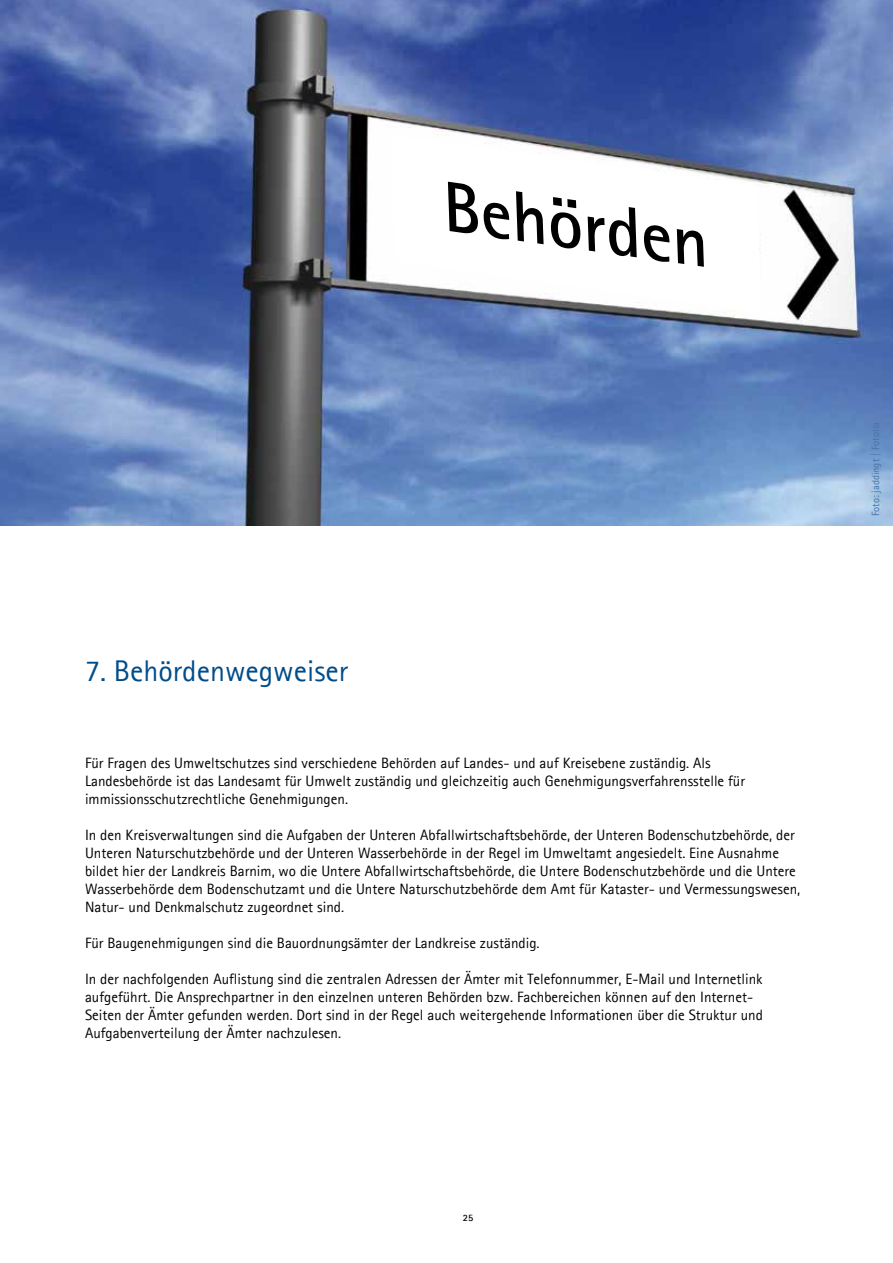
<style>
.page{position:relative;width:893px;height:1263px;background:#fff}
.page>*{position:absolute;margin:0;border:0;box-sizing:border-box;transform-origin:0 0}
.t1{font:italic 700 70.5px "Agfa Rotis Sans Serif";color:#000}
.t2{font:30px "Agfa Rotis Sans Serif";color:#004c89}
.t3{font:15px/18px "Agfa Rotis Sans Serif";color:#000}
.t4{font:10.5px "Agfa Rotis Sans Serif";color:#4674a7}
.t5{font:700 9.75px "Agfa Rotis Sans Serif";color:#000}
</style>
<div class="page">
<img style="left:0;top:0;width:893px;height:525px">
<svg style="left:390px;top:134px;width:371px;height:179px"></svg>
<h1 class="t1" style="left:454px;top:162px;width:269px;rotate:8deg">Behörden</h1>
<h2 class="t2" style="left:85px;top:652px;width:265px">7. Behördenwegweiser</h2>
<p class="t3" style="left:85px;top:753px;width:662px">Für Fragen des Umweltschutzes sind verschiedene Behörden auf Landes- und auf Kreisebene zuständig. Als<br>Landesbehörde ist das Landesamt für Umwelt zuständig und gleichzeitig auch Genehmigungsverfahrensstelle für immissionsschutzrechtliche Genehmigungen.</p>
<p class="t3" style="left:85px;top:825px;width:717px">In den Kreisverwaltungen sind die Aufgaben der Unteren Abfallwirtschaftsbehörde, der Unteren Bodenschutzbehörde, der Unteren Naturschutzbehörde und der Unteren Wasserbehörde in der Regel im Umweltamt angesiedelt. Eine Ausnahme bildet hier der Landkreis Barnim, wo die Untere Abfallwirtschaftsbehörde, die Untere Bodenschutzbehörde und die Untere Wasserbehörde dem Bodenschutzamt und die Untere Naturschutzbehörde dem Amt für Kataster- und Vermessungswesen, Natur- und Denkmalschutz zugeordnet sind.</p>
<p class="t3" style="left:85px;top:933px;width:456px">Für Baugenehmigungen sind die Bauordnungsämter der Landkreise zuständig.</p>
<p class="t3" style="left:85px;top:969px;width:679px">In der nachfolgenden Auflistung sind die zentralen Adressen der Ämter mit Telefonnummer, E-Mail und Internetlink aufgeführt. Die Ansprechpartner in den einzelnen unteren Behörden bzw. Fachbereichen können auf den Internet-Seiten der Ämter gefunden werden. Dort sind in der Regel auch weitergehende Informationen über die Struktur und Aufgabenverteilung der Ämter nachzulesen.</p>
<p class="t5" style="left:463px;top:1211px;width:12px">25</p>
<p class="t4" style="left:869px;top:516px;width:96px;rotate:-90deg">Foto: jaddingt | Fotolia</p>
</div>
